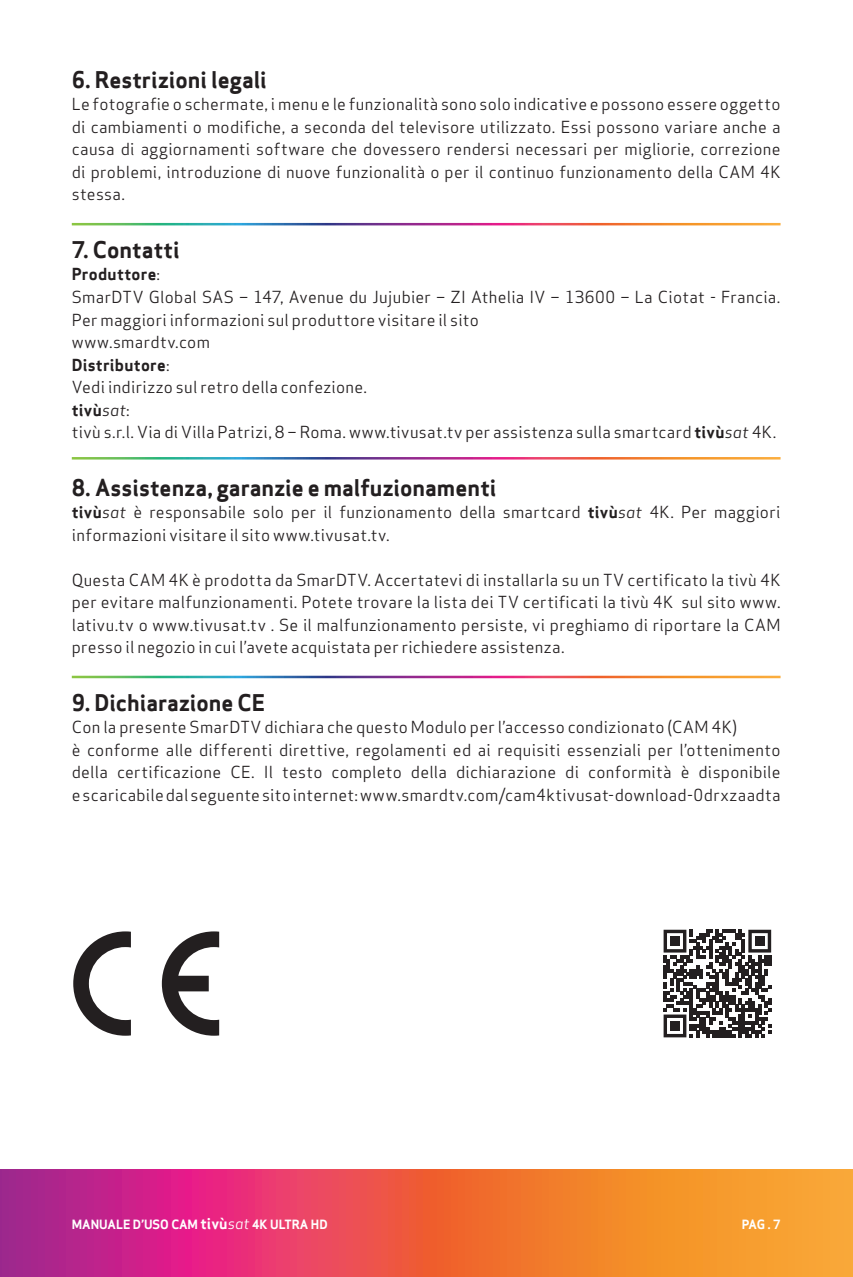
<style>
.page{position:relative;width:853px;height:1277px;background:#fff}
.page>*{position:absolute;margin:0;border:0;box-sizing:border-box;transform-origin:0 0}
.t1{font:22.5px "Apex Sans Bold T";color:#231f20}
.t2{font:16.25px/22.5px "Apex Sans Book T";letter-spacing:.02em;color:#231f20}
.t3{font:16.25px "Apex Sans Bold T";letter-spacing:.015em;color:#231f20}
.t4{font:12.5px "Apex Sans Bold T";color:#fff}
.s1{font-family:"Apex Sans Book T"}
.s2{font-family:"Apex Sans Book Italic T"}
.s3{font-family:"Apex Sans Bold T"}
.s4{font-size:15px}
.s5{font-family:"Apex Sans Book Italic T";font-size:15px}
</style>
<div class="page">
<svg style="left:0;top:1169px;width:853px;height:107px;background:#e55e50"></svg>
<svg style="left:162px;top:931px;width:57px;height:104px"></svg>
<svg style="left:73px;top:931px;width:58px;height:104px"></svg>
<svg style="left:663px;top:929px;width:108px;height:108px"></svg>
<div style="left:670px;top:936px;width:10px;height:9px;background:#231f20"></div>
<div style="left:755px;top:936px;width:10px;height:9px;background:#231f20"></div>
<div style="left:670px;top:1020px;width:10px;height:10px;background:#231f20"></div>
<svg style="left:850px;top:1273px;width:3px;height:4px"></svg>
<h1 class="t1" style="left:72px;top:65px;width:197px">6. Restrizioni legali</h1>
<p class="t2" style="left:72px;top:93px;width:710px;text-align:justify">Le fotografie o schermate, i menu e le funzionalità sono solo indicative e possono essere oggetto di cambiamenti o modifiche, a seconda del televisore utilizzato. Essi possono variare anche a causa di aggiornamenti software che dovessero rendersi necessari per migliorie, correzione di problemi, introduzione di nuove funzionalità o per il continuo funzionamento della CAM 4K stessa.</p>
<h1 class="t1" style="left:72px;top:235px;width:110px">7. Contatti</h1>
<p class="t3" style="left:72px;top:264px;width:90px">Produttore<span class="s1">:</span></p>
<p class="t2" style="left:72px;top:285px;width:710px">SmarDTV Global SAS – 147, Avenue du Jujubier – ZI Athelia IV – 13600 – La Ciotat - Francia.<br>Per maggiori informazioni sul produttore visitare il sito<br>www.smardtv.com</p>
<p class="t3" style="left:72px;top:354px;width:99px">Distributore<span class="s1">:</span></p>
<p class="t2" style="left:72px;top:375px;width:297px">Vedi indirizzo sul retro della confezione.</p>
<p class="t3" style="left:72px;top:399px;width:59px">tivù<span class="s2">sat</span><span class="s1">:</span></p>
<p class="t2" style="left:72px;top:420px;width:706px">tivù s.r.l. Via di Villa Patrizi, 8 – Roma. www.tivusat.tv per assistenza sulla smartcard <span class="s3">tivù</span><span class="s2">sat</span> 4K.</p>
<h1 class="t1" style="left:72px;top:472px;width:426px">8. Assistenza, garanzie e malfuzionamenti</h1>
<p class="t2" style="left:72px;top:500px;width:710px"><span class="s3">tivù</span><span class="s2">sat</span> è responsabile solo per il funzionamento della smartcard <span class="s3">tivù</span><span class="s2">sat</span> 4K. Per maggiori informazioni visitare il sito www.tivusat.tv.</p>
<p class="t2" style="left:72px;top:568px;width:710px;text-align:justify">Questa CAM 4K è prodotta da SmarDTV. Accertatevi di installarla su un TV certificato la tivù 4K per evitare malfunzionamenti. Potete trovare la lista dei TV certificati la tivù 4K sul sito www. lativu.tv o www.tivusat.tv . Se il malfunzionamento persiste, vi preghiamo di riportare la CAM presso il negozio in cui l’avete acquistata per richiedere assistenza.</p>
<h1 class="t1" style="left:72px;top:687px;width:195px">9. Dichiarazione CE</h1>
<p class="t2" style="left:72px;top:715px;width:710px">Con la presente SmarDTV dichiara che questo Modulo per l’accesso condizionato (CAM 4K)<br>è conforme alle differenti direttive, regolamenti ed ai requisiti essenziali per l’ottenimento della certificazione CE. Il testo completo della dichiarazione di conformità è disponibile e scaricabile dal seguente sito internet: www.smardtv.com/cam4ktivusat-download-0drxzaadta</p>
<p class="t4" style="left:72px;top:1216px;width:257px">MANUALE D’USO CAM <span class="s4">tivù</span><span class="s5">sat</span> 4K ULTRA HD</p>
<p class="t4" style="left:742px;top:1216px;width:40px">PAG . 7</p>
</div>
